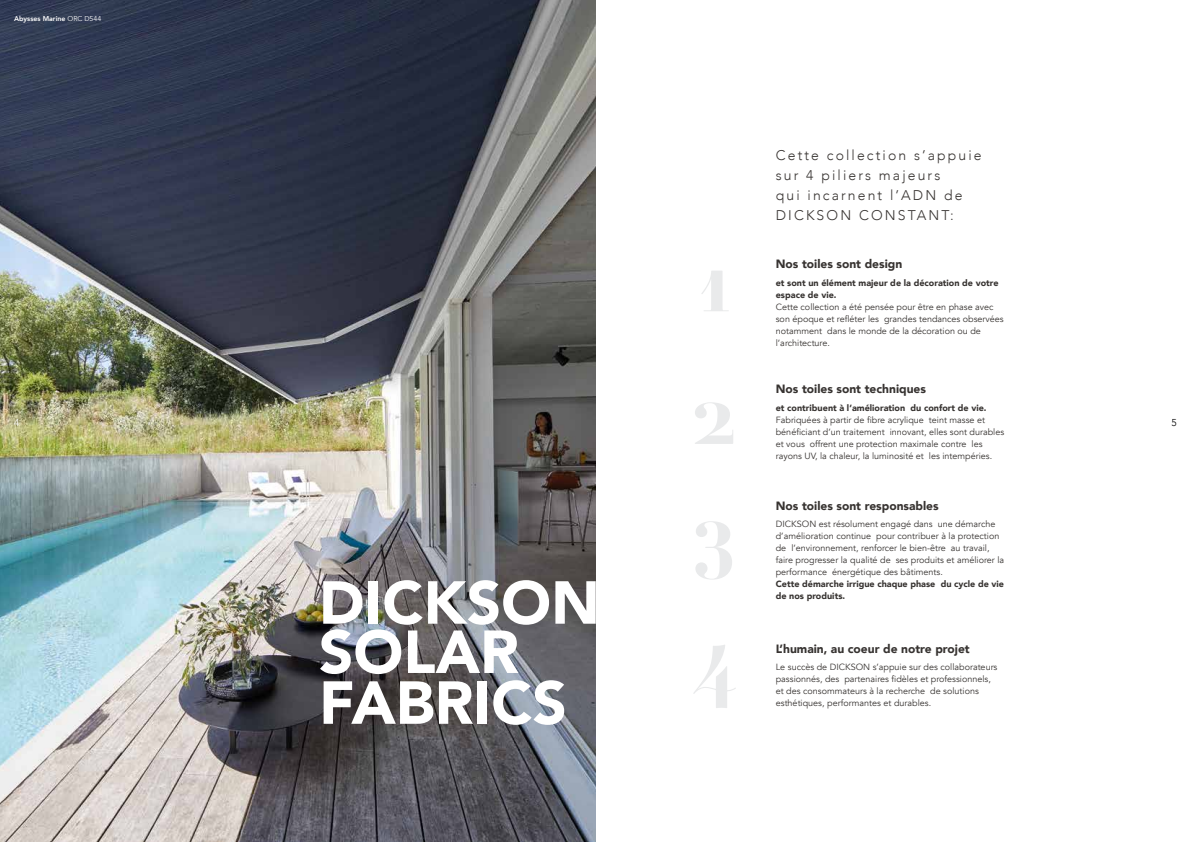
<style>
.page{position:relative;width:1191px;height:842px;background:#fff}
.page>*{position:absolute;margin:0;border:0;box-sizing:border-box;transform-origin:0 0}
.t1{font:700 80px/133.7px "Ambroise Std";color:#e9eaeb;text-align:justify}
.t2{font:900 60px/100.1px "Avenir";color:#fff}
.t3{font:300 14px/20px "Avenir";letter-spacing:.15em;color:#373331}
.t4{font:900 12px "Avenir";color:#373331}
.t5{font:300 10px "Avenir";color:#fff}
.t6{font:300 10px "Avenir";color:#000}
.t7{font:9px/12px "Avenir";color:#373331}
.t8{font:900 9px/12px "Avenir";color:#373331}
.t9{font:800 7px "Avenir";color:#fff}
.s1{font-weight:400}
</style>
<div class="page">
<img style="left:0;top:0;width:595px;height:842px">
<p class="t9" style="left:14px;top:16px;width:89px">Abysses Marine <span class="s1">ORC D544</span></p>
<h3 class="t3" style="left:776px;top:145px;width:207px">Cette collection s’appuie sur 4 piliers majeurs<br>qui incarnent l’ADN de<br>DICKSON CONSTANT:</h3>
<h3 class="t4" style="left:776px;top:257px;width:128px">Nos toiles sont design</h3>
<h1 class="t1" style="left:693px;top:224px;width:45px">1<br>2<br>3</h1>
<p class="t8" style="left:776px;top:277px;width:224px">et sont un élément majeur de la décoration de votre espace de vie.</p>
<p class="t7" style="left:776px;top:302px;width:229px">Cette collection a été pensée pour être en phase avec son époque et refléter les grandes tendances observées notamment dans le monde de la décoration ou de l’architecture.</p>
<h3 class="t4" style="left:776px;top:383px;width:152px">Nos toiles sont techniques</h3>
<p class="t8" style="left:776px;top:402px;width:212px">et contribuent à l’amélioration du confort de vie.</p>
<p class="t7" style="left:776px;top:414px;width:230px">Fabriquées à partir de fibre acrylique teint masse et bénéficiant d’un traitement innovant, elles sont durables et vous offrent une protection maximale contre les rayons UV, la chaleur, la luminosité et les intempéries.</p>
<p class="t5" style="left:14px;top:417px;width:7px">4</p>
<p class="t6" style="left:1171px;top:417px;width:7px">5</p>
<h3 class="t4" style="left:776px;top:499px;width:164px">Nos toiles sont responsables</h3>
<p class="t7" style="left:776px;top:518px;width:230px">DICKSON est résolument engagé dans une démarche d’amélioration continue pour contribuer à la protection de l’environnement, renforcer le bien-être au travail, faire progresser la qualité de ses produits et améliorer la performance énergétique des bâtiments.</p>
<p class="t8" style="left:776px;top:578px;width:230px">Cette démarche irrigue chaque phase du cycle de vie de nos produits.</p>
<h2 class="t2" style="left:319px;top:554px;width:282px">DICKSON<br>FABRICS</h2>
<h2 class="t2" style="left:319px;top:603px;width:201px">SOLAR</h2>
<h3 class="t4" style="left:776px;top:642px;width:195px">L’humain, au coeur de notre projet</h3>
<h1 class="t1" style="left:693px;top:605px;width:45px">4</h1>
<p class="t7" style="left:776px;top:661px;width:223px">Le succès de DICKSON s’appuie sur des collaborateurs passionnés, des partenaires fidèles et professionnels, et des consommateurs à la recherche de solutions esthétiques, performantes et durables.</p>
</div>
